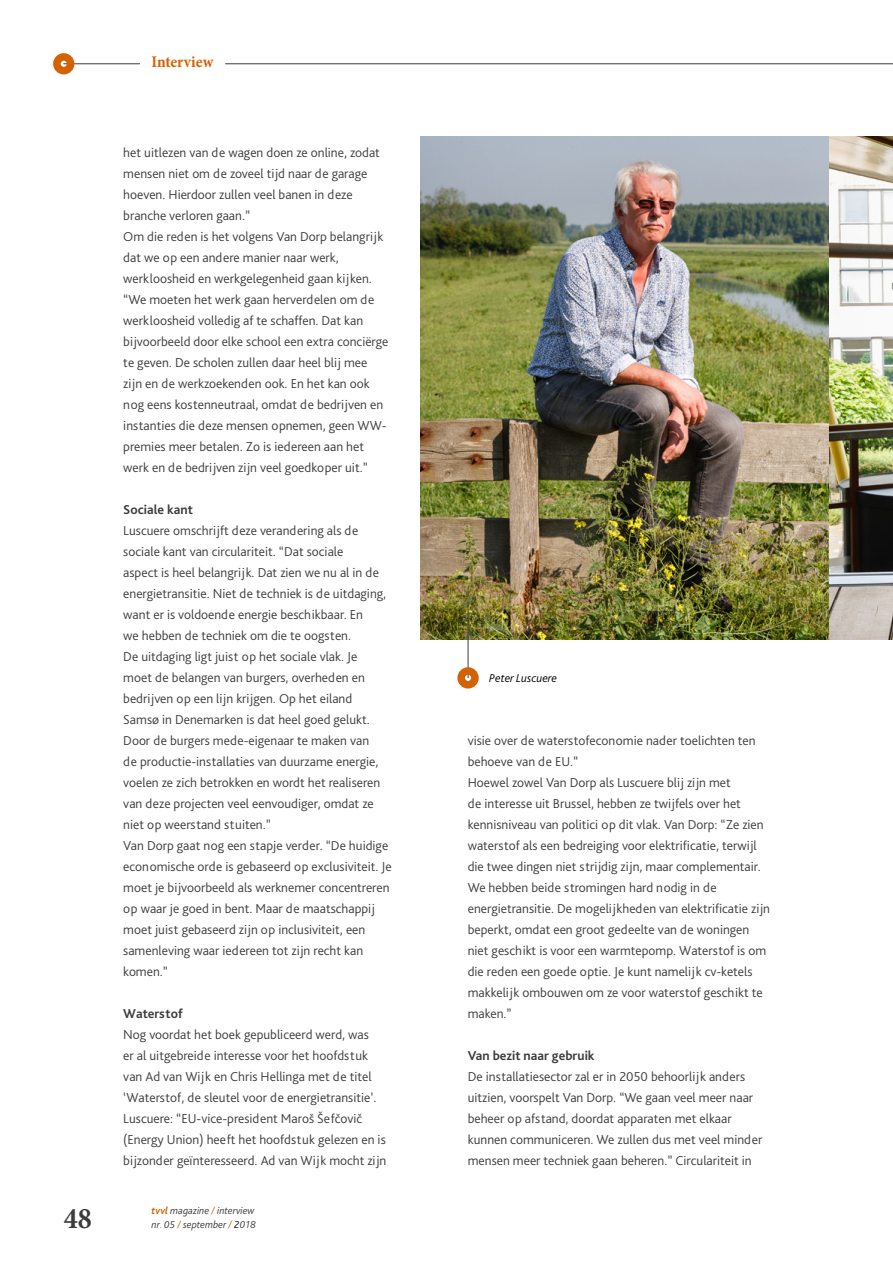
<style>
.page{position:relative;width:893px;height:1263px;background:#fff}
.page>*{position:absolute;margin:0;border:0;box-sizing:border-box;transform-origin:0 0}
.t1{font:700 condensed 30px "Minion Pro";color:#3c3c3b}
.t2{font:700 condensed 16.5px "Minion Pro";letter-spacing:-.005em;color:#d26203}
.t3{font:300 13.5px/21px "Bliss Pro";color:#3c3c3b}
.t4{font:700 13.5px "Bliss Pro";color:#3c3c3b}
.t5{font:italic 300 12px "Bliss Pro";color:#000}
.t6{font:italic 300 10.5px "Bliss Pro";color:#3c3c3b}
.s1{font-weight:700;color:#d26203}
.s2{color:#d26203}
.s3{color:#000}
</style>
<div class="page">
<hr style="left:64px;top:63px;width:76px;height:1px;background:#3c3c3b">
<hr style="left:225px;top:63px;width:668px;height:1px;background:#3c3c3b">
<div style="left:53px;top:53px;width:21px;height:21px;border:8px solid #d26203;border-radius:50%"></div>
<img style="left:421px;top:136px;width:408px;height:504px">
<hr style="left:468px;top:602px;width:1px;height:76px;background:#3c3c3b">
<div style="left:457px;top:667px;width:22px;height:21px;border:8px solid #d26203;border-radius:50%"></div>
<img style="left:829px;top:136px;width:64px;height:504px">
<p class="t2" style="left:152px;top:52px;width:63px">Interview</p>
<p class="t3" style="left:123px;top:142px;width:267px">het uitlezen van de wagen doen ze online, zodat mensen niet om de zoveel tijd naar de garage hoeven. Hierdoor zullen veel banen in deze branche verloren gaan.”<br>Om die reden is het volgens Van Dorp belangrijk dat we op een andere manier naar werk, werkloosheid en werkgelegenheid gaan kijken. “We moeten het werk gaan herverdelen om de werkloosheid volledig af te schaffen. Dat kan bijvoorbeeld door elke school een extra conciërge te geven. De scholen zullen daar heel blij mee zijn en de werkzoekenden ook. En het kan ook nog eens kostenneutraal, omdat de bedrijven en instanties die deze mensen opnemen, geen WW&shy;premies meer betalen. Zo is iedereen aan het werk en de bedrijven zijn veel goedkoper uit.”</p>
<p class="t4" style="left:123px;top:504px;width:71px">Sociale kant</p>
<p class="t3" style="left:123px;top:520px;width:270px">Luscuere omschrijft deze verandering als de sociale kant van circulariteit. “Dat sociale<br>aspect is heel belangrijk. Dat zien we nu al in de energietransitie. Niet de techniek is de uitdaging, want er is voldoende energie beschikbaar. En<br>we hebben de techniek om die te oogsten.<br>De uitdaging ligt juist op het sociale vlak. Je<br>moet de belangen van burgers, overheden en bedrijven op een lijn krijgen. Op het eiland<br>Samsø in Denemarken is dat heel goed gelukt.<br>Door de burgers mede-eigenaar te maken van<br>de productie-installaties van duurzame energie, voelen ze zich betrokken en wordt het realiseren van deze projecten veel eenvoudiger, omdat ze niet op weerstand stuiten.”<br>Van Dorp gaat nog een stapje verder. “De huidige economische orde is gebaseerd op exclusiviteit. Je moet je bijvoorbeeld als werknemer concentreren op waar je goed in bent. Maar de maatschappij moet juist gebaseerd zijn op inclusiviteit, een samenleving waar iedereen tot zijn recht kan komen.”</p>
<p class="t4" style="left:123px;top:1008px;width:61px">Waterstof</p>
<p class="t3" style="left:123px;top:1024px;width:265px">Nog voordat het boek gepubliceerd werd, was<br>er al uitgebreide interesse voor het hoofdstuk van Ad van Wijk en Chris Hellinga met de titel ‘Waterstof, de sleutel voor de energietransitie’.<br>Luscuere: “EU-vice-president Maroš Šefčovič (Energy Union) heeft het hoofdstuk gelezen en is bijzonder geïnteresseerd. Ad van Wijk mocht zijn</p>
<p class="t6" style="left:152px;top:1207px;width:104px"><span class="s1">tvvl</span> magazine <span class="s2">/</span> interview</p>
<h1 class="t1" style="left:64px;top:1200px;width:29px">48</h1>
<p class="t6" style="left:152px;top:1220px;width:106px">nr<span class="s2">.</span> 05 <span class="s2">/</span> september <span class="s2">/</span> <span class="s3">2</span>018</p>
<p class="t5" style="left:489px;top:673px;width:69px">Peter Luscuere</p>
<p class="t3" style="left:468px;top:730px;width:304px">visie over de waterstofeconomie nader toelichten ten behoeve van de EU.”<br>Hoewel zowel Van Dorp als Luscuere blij zijn met<br>de interesse uit Brussel, hebben ze twijfels over het kennisniveau van politici op dit vlak. Van Dorp: “Ze zien waterstof als een bedreiging voor elektrificatie, terwijl die twee dingen niet strijdig zijn, maar complementair.<br>We hebben beide stromingen hard nodig in de energietransitie. De mogelijkheden van elektrificatie zijn beperkt, omdat een groot gedeelte van de woningen niet geschikt is voor een warmtepomp. Waterstof is om die reden een goede optie. Je kunt namelijk cv-ketels makkelijk ombouwen om ze voor waterstof geschikt te maken.”</p>
<p class="t4" style="left:468px;top:1050px;width:128px">Van bezit naar gebruik</p>
<p class="t3" style="left:468px;top:1066px;width:296px">De installatiesector zal er in 2050 behoorlijk anders uitzien, voorspelt Van Dorp. “We gaan veel meer naar beheer op afstand, doordat apparaten met elkaar kunnen communiceren. We zullen dus met veel minder mensen meer techniek gaan beheren.” Circulariteit in</p>
</div>
